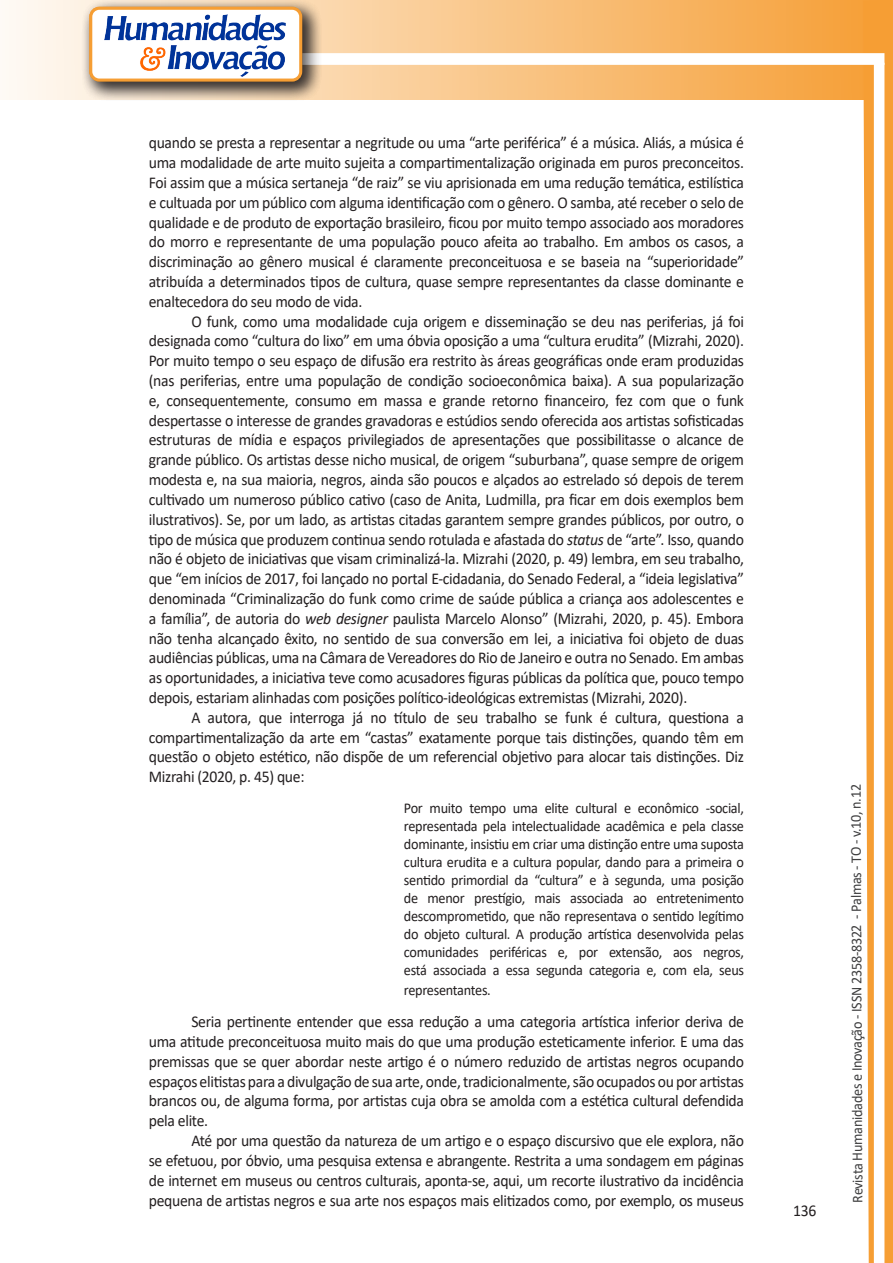
<style>
.page{position:relative;width:893px;height:1263px;background:#fff}
.page>*{position:absolute;margin:0;border:0;box-sizing:border-box;transform-origin:0 0}
.texto{font:16.5px/19.8px "Calibri";letter-spacing:-.02em;color:#231f20;text-align:justify;scale:.95 1}
.citacao{font:15px/18px "Calibri";letter-spacing:-.02em;color:#231f20;text-align:justify;scale:.95 1}
.t1{font:15px "Calibri";letter-spacing:-.025em;color:#3e3e3f;scale:.95 1}
.s1{font-style:italic}
</style>
<div class="page">
<svg style="left:5px;top:0;width:858px;height:100px;background:#f9c484"></svg>
<div style="left:302px;top:53px;width:582px;height:12px;background:#fff;border:2px solid #fff"></div>
<svg style="left:863px;top:0;width:30px;height:1263px"></svg>
<div style="left:81px;top:0;width:241px;height:102px;background:#231f20;opacity:.75"></div>
<div style="left:91px;top:8px;width:210px;height:72px;background:#fff;border-radius:9px"></div>
<img style="left:104px;top:14px;width:181px;height:62px">
<div style="left:89px;top:7px;width:213px;height:75px;border:3px solid #f69e34;border-radius:9px"></div>
<p class="texto" style="left:149px;top:133px;width:628px">quando se presta a representar a negritude ou uma “arte periférica” é a música. Aliás, a música é uma modalidade de arte muito sujeita a compartimentalização originada em puros preconceitos.<br>Foi assim que a música sertaneja “de raiz” se viu aprisionada em uma redução temática, estilística e cultuada por um público com alguma identificação com o gênero. O samba, até receber o selo de qualidade e de produto de exportação brasileiro, ficou por muito tempo associado aos moradores do morro e representante de uma população pouco afeita ao trabalho. Em ambos os casos, a discriminação ao gênero musical é claramente preconceituosa e se baseia na “superioridade” atribuída a determinados tipos de cultura, quase sempre representantes da classe dominante e enaltecedora do seu modo de vida.</p>
<p class="texto" style="left:149px;top:311px;width:628px;text-indent:43px">O funk, como uma modalidade cuja origem e disseminação se deu nas periferias, já foi designada como “cultura do lixo” em uma óbvia oposição a uma “cultura erudita” (Mizrahi, 2020).<br>Por muito tempo o seu espaço de difusão era restrito às áreas geográficas onde eram produzidas (nas periferias, entre uma população de condição socioeconômica baixa). A sua popularização e, consequentemente, consumo em massa e grande retorno financeiro, fez com que o funk despertasse o interesse de grandes gravadoras e estúdios sendo oferecida aos artistas sofisticadas estruturas de mídia e espaços privilegiados de apresentações que possibilitasse o alcance de grande público. Os artistas desse nicho musical, de origem “suburbana”, quase sempre de origem modesta e, na sua maioria, negros, ainda são poucos e alçados ao estrelado só depois de terem cultivado um numeroso público cativo (caso de Anita, Ludmilla, pra ficar em dois exemplos bem ilustrativos). Se, por um lado, as artistas citadas garantem sempre grandes públicos, por outro, o tipo de música que produzem continua sendo rotulada e afastada do <span class="s1">status</span> de “arte”. Isso, quando não é objeto de iniciativas que visam criminalizá-la. Mizrahi (2020, p. 49) lembra, em seu trabalho, que “em inícios de 2017, foi lançado no portal E-cidadania, do Senado Federal, a “ideia legislativa” denominada “Criminalização do funk como crime de saúde pública a criança aos adolescentes e a família”, de autoria do <span class="s1">web designer</span> paulista Marcelo Alonso” (Mizrahi, 2020, p. 45). Embora não tenha alcançado êxito, no sentido de sua conversão em lei, a iniciativa foi objeto de duas audiências públicas, uma na Câmara de Vereadores do Rio de Janeiro e outra no Senado. Em ambas as oportunidades, a iniciativa teve como acusadores figuras públicas da política que, pouco tempo depois, estariam alinhadas com posições político-ideológicas extremistas (Mizrahi, 2020).</p>
<p class="texto" style="left:149px;top:707px;width:628px;text-indent:43px">A autora, que interroga já no título de seu trabalho se funk é cultura, questiona a compartimentalização da arte em “castas” exatamente porque tais distinções, quando têm em questão o objeto estético, não dispõe de um referencial objetivo para alocar tais distinções. Diz Mizrahi (2020, p. 45) que:</p>
<p class="citacao" style="left:404px;top:798px;width:360px">Por muito tempo uma elite cultural e econômico -social, representada pela intelectualidade acadêmica e pela classe dominante, insistiu em criar uma distinção entre uma suposta cultura erudita e a cultura popular, dando para a primeira o sentido primordial da “cultura” e à segunda, uma posição de menor prestígio, mais associada ao entretenimento descomprometido, que não representava o sentido legítimo do objeto cultural. A produção artística desenvolvida pelas comunidades periféricas e, por extensão, aos negros, está associada a essa segunda categoria e, com ela, seus</p>
<p class="citacao" style="left:404px;top:980px;width:93px">representantes.</p>
<p class="texto" style="left:149px;top:1011px;width:628px;text-indent:43px">Seria pertinente entender que essa redução a uma categoria artística inferior deriva de uma atitude preconceituosa muito mais do que uma produção esteticamente inferior. E uma das premissas que se quer abordar neste artigo é o número reduzido de artistas negros ocupando espaços elitistas para a divulgação de sua arte, onde, tradicionalmente, são ocupados ou por artistas brancos ou, de alguma forma, por artistas cuja obra se amolda com a estética cultural defendida pela elite.</p>
<p class="texto" style="left:149px;top:1130px;width:628px;text-indent:43px">Até por uma questão da natureza de um artigo e o espaço discursivo que ele explora, não se efetuou, por óbvio, uma pesquisa extensa e abrangente. Restrita a uma sondagem em páginas de internet em museus ou centros culturais, aponta-se, aqui, um recorte ilustrativo da incidência pequena de artistas negros e sua arte nos espaços mais elitizados como, por exemplo, os museus</p>
<p class="texto" style="left:793px;top:1200px;width:26px">136</p>
<p class="t1" style="left:846px;top:1203px;width:442px;rotate:-90deg">Revista Humanidades e Inovação - ISSN 2358-8322 - Palmas - TO - v.10, n.12</p>
</div>
